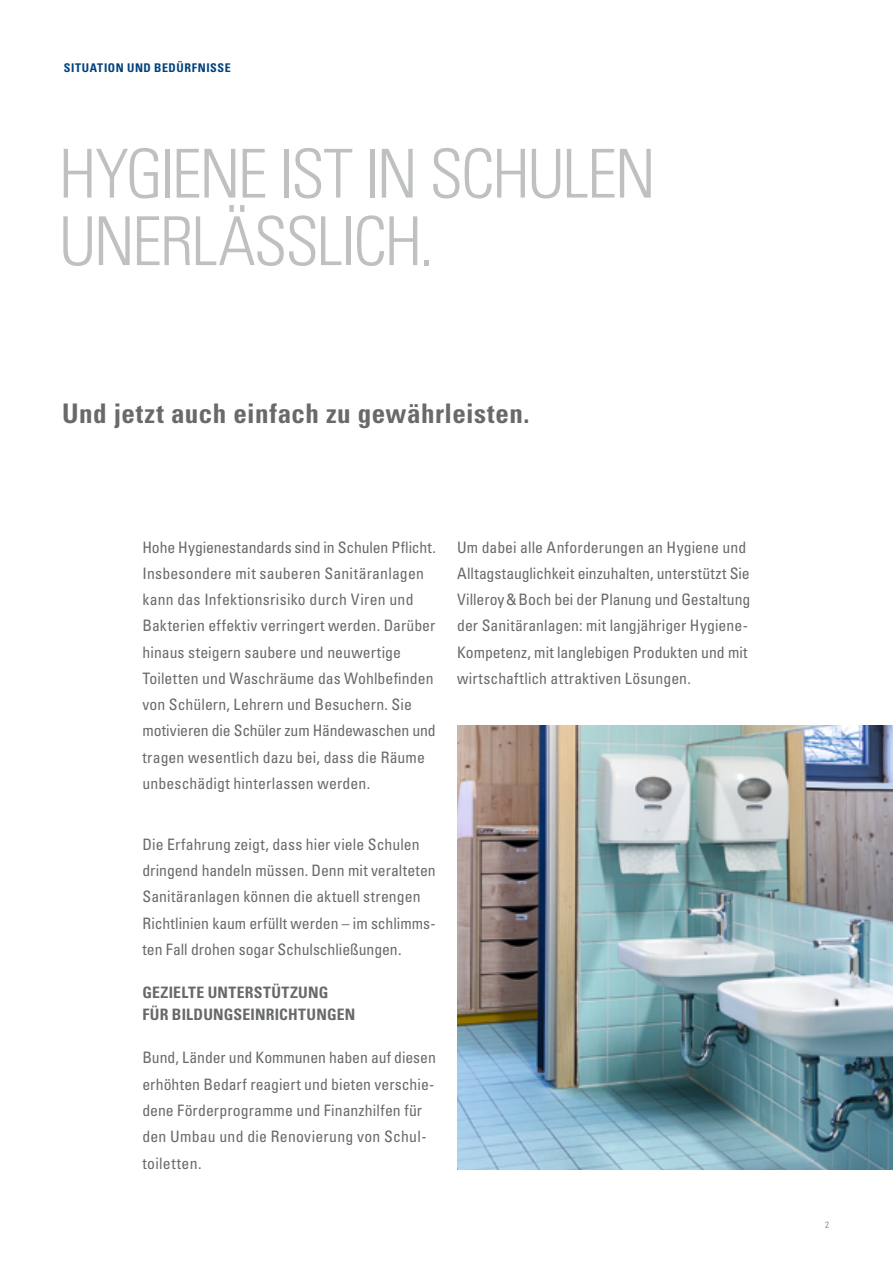
<style>
.page{position:relative;width:893px;height:1263px;background:#fff}
.page>*{position:absolute;margin:0;border:0;box-sizing:border-box;transform-origin:0 0}
.t1{font:300 condensed 67.5px/67.5px "Univers LT";letter-spacing:-.035em;color:#bfc0c1}
.t2{font:700 condensed 27px "Univers LT";letter-spacing:.015em;color:#67696b}
.t3{font:condensed 15.75px/26.2px "Univers LT";letter-spacing:.005em;color:#67696b}
.t4{font:700 condensed 15.75px/22.5px "Univers LT";letter-spacing:.015em;color:#67696b}
.t5{font:700 condensed 12px "Univers LT";letter-spacing:.05em;color:#00417e}
.t6{font:300 condensed 9px "Univers LT";color:#67696b}
</style>
<div class="page">
<img style="left:457px;top:725px;width:436px;height:444px">
<p class="t5" style="left:64px;top:61px;width:169px">SITUATION UND BEDÜRFNISSE</p>
<h1 class="t1" style="left:59px;top:140px;width:599px">HYGIENE IST IN SCHULEN<br>UNERLÄSSLICH.</h1>
<h2 class="t2" style="left:62px;top:397px;width:469px">Und jetzt auch einfach zu gewährleisten.</h2>
<p class="t3" style="left:142px;top:533px;width:295px">Hohe Hygienestandards sind in Schulen Pflicht.<br>Insbesondere mit sauberen Sanitäranlagen kann das Infektionsrisiko durch Viren und Bakterien effektiv verringert werden. Darüber hinaus steigern saubere und neuwertige Toiletten und Waschräume das Wohlbefinden von Schülern, Lehrern und Besuchern. Sie motivieren die Schüler zum Händewaschen und tragen wesentlich dazu bei, dass die Räume unbeschädigt hinterlassen werden.</p>
<p class="t3" style="left:142px;top:831px;width:295px">Die Erfahrung zeigt, dass hier viele Schulen dringend handeln müssen. Denn mit veralteten Sanitäranlagen können die aktuell strengen Richtlinien kaum erfüllt werden – im schlimms&shy;ten Fall drohen sogar Schulschließungen.</p>
<p class="t4" style="left:142px;top:981px;width:214px">GEZIELTE UNTERSTÜTZUNG<br>FÜR BILDUNGSEINRICHTUNGEN</p>
<p class="t3" style="left:142px;top:1044px;width:295px">Bund, Länder und Kommunen haben auf diesen erhöhten Bedarf reagiert und bieten verschie&shy;dene Förderprogramme und Finanzhilfen für den Umbau und die Renovierung von Schul&shy;toiletten.</p>
<p class="t3" style="left:457px;top:534px;width:295px">Um dabei alle Anforderungen an Hygiene und Alltagstauglichkeit einzuhalten, unterstützt Sie Villeroy&amp;Boch bei der Planung und Gestaltung der Sanitäranlagen: mit langjähriger Hygiene-Kompetenz, mit langlebigen Produkten und mit wirtschaftlich attraktiven Lösungen.</p>
<p class="t6" style="left:825px;top:1219px;width:5px">2</p>
</div>
